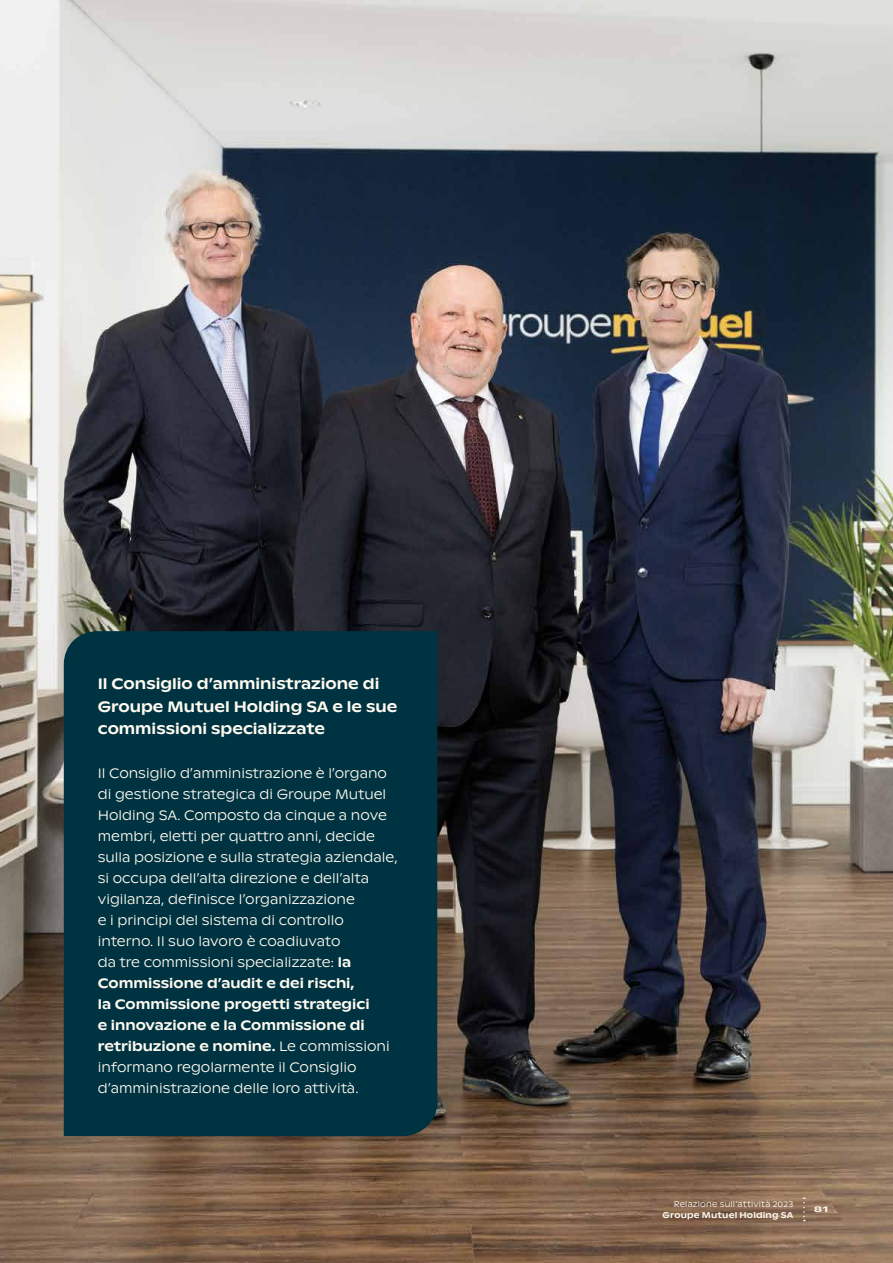
<style>
.page{position:relative;width:893px;height:1263px;background:#fff}
.page>*{position:absolute;margin:0;border:0;box-sizing:border-box;transform-origin:0 0}
.t1{font:500 15px/22.5px "ABC Ginto Nord";color:#fffbf1}
.t2{font:300 13.5px/21px "ABC Ginto Nord";color:#fffbf1}
.t3{font:300 8.25px "ABC Ginto Nord";letter-spacing:.02em;color:#fffbf1}
.t4{font:500 8.25px "ABC Ginto Nord";letter-spacing:.025em;color:#fffbf1}
.t5{font:500 8.25px "ABC Ginto Nord";letter-spacing:.025em;color:#fffbf1;scale:1.5 1}
.s1{font-weight:500}
</style>
<div class="page">
<img style="left:0;top:0;width:893px;height:1263px">
<div style="left:64px;top:631px;width:373px;height:505px;background:#003341"></div>
<svg style="left:803px;top:1197px;width:2px;height:24px"></svg>
<p class="t1" style="left:98px;top:672px;width:301px">Il Consiglio d’amministrazione di<br>Groupe Mutuel Holding SA e le sue commissioni specializzate</p>
<p class="t2" style="left:98px;top:762px;width:301px">Il Consiglio d’amministrazione è l’organo di gestione strategica di Groupe Mutuel Holding SA. Composto da cinque a nove membri, eletti per quattro anni, decide sulla posizione e sulla strategia aziendale, si occupa dell’alta direzione e dell’alta vigilanza, definisce l’organizzazione<br>e i principi del sistema di controllo interno. Il suo lavoro è coadiuvato<br>da tre commissioni specializzate: <span class="s1">la Commissione d’audit e dei rischi,<br>la Commissione progetti strategici<br>e innovazione e la Commissione di retribuzione e nomine.</span> Le commissioni informano regolarmente il Consiglio d’amministrazione delle loro attività.</p>
<p class="t3" style="left:674px;top:1199px;width:121px">Relazione sull‘attività 2023</p>
<p class="t4" style="left:662px;top:1209px;width:132px">Groupe Mutuel Holding SA</p>
<p class="t5" style="left:814px;top:1204px;width:11px">81</p>
</div>
